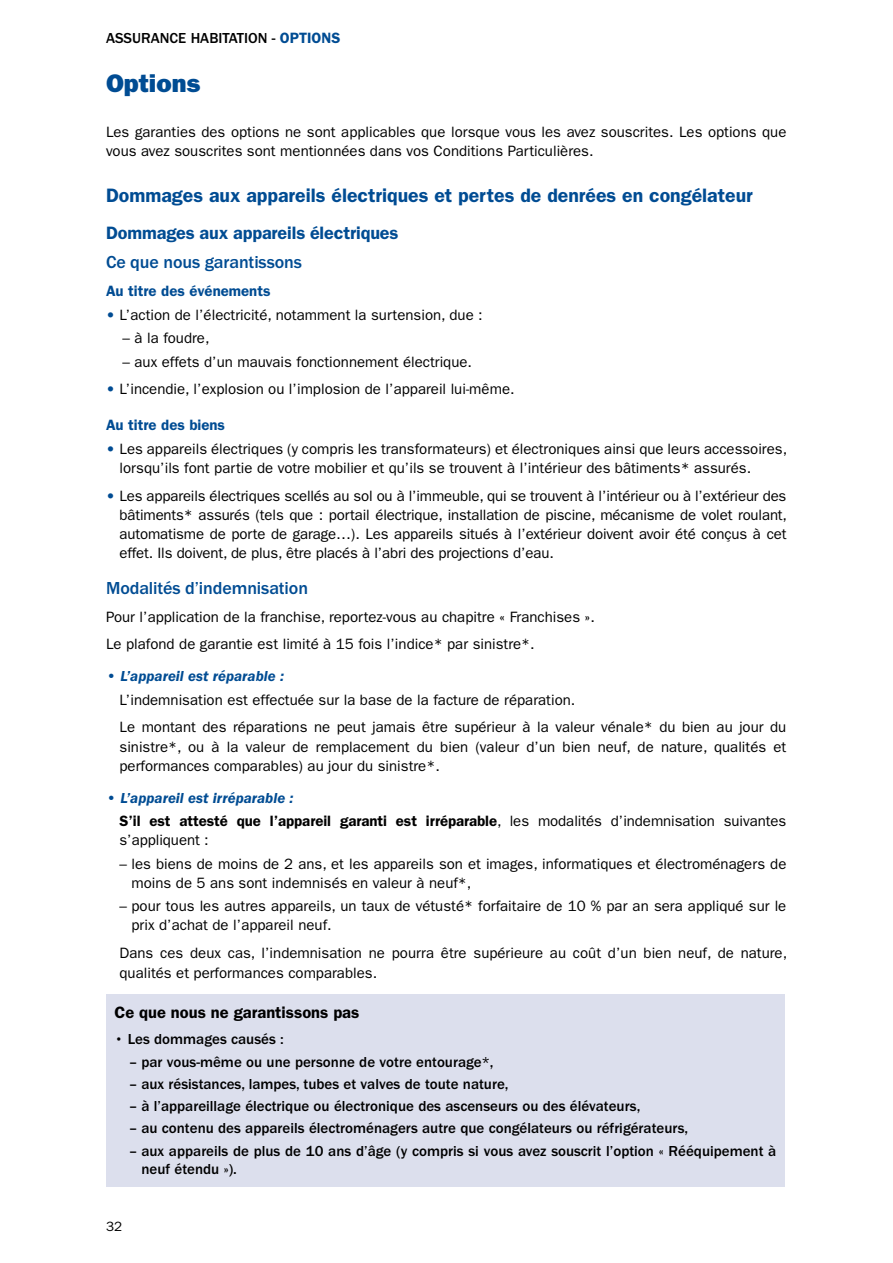
<style>
.page{position:relative;width:893px;height:1263px;background:#fff}
.page>*{position:absolute;margin:0;border:0;box-sizing:border-box;transform-origin:0 0}
.t1{font:25.5px "ITC Franklin Gothic Std Hvy";color:#004c93}
.t2{font:600 19.5px "ITC Franklin Gothic Std";color:#004c93}
.t3{font:500 18px "ITC Franklin Gothic Std";letter-spacing:-.005em;color:#004c93}
.t4{font:600 18px "ITC Franklin Gothic Std";letter-spacing:-.005em;color:#004c93}
.t5{font:600 16.5px "ITC Franklin Gothic Std";color:#000}
.t6{font:15px/19.2px "ITC Franklin Gothic Std";color:#000}
.t7{font:500 15px/18px "ITC Franklin Gothic Std";color:#000}
.t8{font:600 15px/23.4px "ITC Franklin Gothic Std";letter-spacing:-.005em;color:#000}
.t9{font:600 15px "ITC Franklin Gothic Std";color:#004c93}
.t10{font:italic 600 15px "ITC Franklin Gothic Std";color:#004c93}
.t11{font:13.5px "ITC Franklin Gothic Std";color:#000}
.s1{font-weight:600;color:#004c93}
.s2{font-family:"ITC Franklin Gothic Std Hvy";color:#004c93}
.s3{font-style:italic;color:#004c93}
.s4{font-weight:400}
</style>
<div class="page">
<div style="left:106px;top:994px;width:679px;height:192px;background:#dcdfed"></div>
<p class="t7" style="left:106px;top:29px;width:236px">ASSURANCE HABITATION - <span class="s1">OPTIONS</span></p>
<h1 class="t1" style="left:106px;top:68px;width:96px">Options</h1>
<p class="t6" style="left:106px;top:122px;width:682px;line-height:20px">Les garanties des options ne sont applicables que lorsque vous les avez souscrites. Les options que vous avez souscrites sont mentionnées dans vos Conditions Particulières.</p>
<h2 class="t2" style="left:106px;top:184px;width:648px">Dommages aux appareils électriques et pertes de denrées en congélateur</h2>
<p class="t4" style="left:106px;top:222px;width:294px">Dommages aux appareils électriques</p>
<p class="t3" style="left:106px;top:252px;width:197px">Ce que nous garantissons</p>
<p class="t9" style="left:106px;top:282px;width:166px">Au titre des événements</p>
<p class="t6" style="left:106px;top:305px;width:378px"><span class="s2">•</span> L’action de l’électricité, notamment la surtension, due :</p>
<p class="t6" style="left:123px;top:329px;width:89px">– à la foudre,</p>
<p class="t6" style="left:123px;top:352px;width:351px">– aux effets d’un mauvais fonctionnement électrique.</p>
<p class="t6" style="left:106px;top:380px;width:410px"><span class="s2">•</span> L’incendie, l’explosion ou l’implosion de l’appareil lui-même.</p>
<p class="t9" style="left:106px;top:416px;width:121px">Au titre des biens</p>
<p class="t6" style="left:120px;top:439px;width:669px;text-indent:-14px"><span class="s2">•</span> Les appareils électriques (y compris les transformateurs) et électroniques ainsi que leurs accessoires, lorsqu’ils font partie de votre mobilier et qu’ils se trouvent à l’intérieur des bâtiments* assurés.</p>
<p class="t6" style="left:120px;top:486px;width:669px;text-align:justify;text-indent:-14px"><span class="s2">•</span> Les appareils électriques scellés au sol ou à l’immeuble, qui se trouvent à l’intérieur ou à l’extérieur des bâtiments* assurés (tels que : portail électrique, installation de piscine, mécanisme de volet roulant, automatisme de porte de garage…). Les appareils situés à l’extérieur doivent avoir été conçus à cet effet. Ils doivent, de plus, être placés à l’abri des projections d’eau.</p>
<p class="t3" style="left:106px;top:578px;width:204px">Modalités d’indemnisation</p>
<p class="t6" style="left:106px;top:603px;width:491px;line-height:27.6px">Pour l’application de la franchise, reportez-vous au chapitre « Franchises ».<br>Le plafond de garantie est limité à 15 fois l’indice* par sinistre*.</p>
<p class="t10" style="left:106px;top:668px;width:179px">• L’appareil est réparable :</p>
<p class="t6" style="left:120px;top:686px;width:668px;line-height:27.6px">L’indemnisation est effectuée sur la base de la facture de réparation.<br>Le montant des réparations ne peut jamais être supérieur à la valeur vénale* du bien au jour du</p>
<p class="t6" style="left:120px;top:737px;width:668px">sinistre*, ou à la valeur de remplacement du bien (valeur d’un bien neuf, de nature, qualités et performances comparables) au jour du sinistre*.</p>
<p class="t8" style="left:120px;top:786px;width:668px;text-indent:-14px"><span class="s3">• L’appareil est irréparable :<br></span>S’il est attesté que l’appareil garanti est irréparable<span class="s4">, les modalités d’indemnisation suivantes</span></p>
<p class="t6" style="left:120px;top:830px;width:91px">s’appliquent :</p>
<p class="t6" style="left:132px;top:854px;width:656px;text-indent:-12px">– les biens de moins de 2 ans, et les appareils son et images, informatiques et électroménagers de moins de 5 ans sont indemnisés en valeur à neuf*,</p>
<p class="t6" style="left:132px;top:896px;width:656px;text-indent:-12px">– pour tous les autres appareils, un taux de vétusté* forfaitaire de 10 % par an sera appliqué sur le prix d’achat de l’appareil neuf.</p>
<p class="t6" style="left:120px;top:943px;width:669px;line-height:20.4px">Dans ces deux cas, l’indemnisation ne pourra être supérieure au coût d’un bien neuf, de nature, qualités et performances comparables.</p>
<p class="t5" style="left:115px;top:1002px;width:246px">Ce que nous ne garantissons pas</p>
<p class="t7" style="left:115px;top:1030px;width:171px">• Les dommages causés :</p>
<p class="t7" style="left:130px;top:1053px;width:365px">– par vous-même ou une personne de votre entourage*,</p>
<p class="t7" style="left:130px;top:1075px;width:381px">– aux résistances, lampes, tubes et valves de toute nature,</p>
<p class="t7" style="left:130px;top:1097px;width:512px">– à l’appareillage électrique ou électronique des ascenseurs ou des élévateurs,</p>
<p class="t7" style="left:130px;top:1119px;width:560px">– au contenu des appareils électroménagers autre que congélateurs ou réfrigérateurs,</p>
<p class="t7" style="left:141px;top:1142px;width:636px;text-indent:-12px">– aux appareils de plus de 10 ans d’âge (y compris si vous avez souscrit l’option « Rééquipement à neuf étendu »).</p>
<p class="t11" style="left:106px;top:1218px;width:18px">32</p>
</div>
